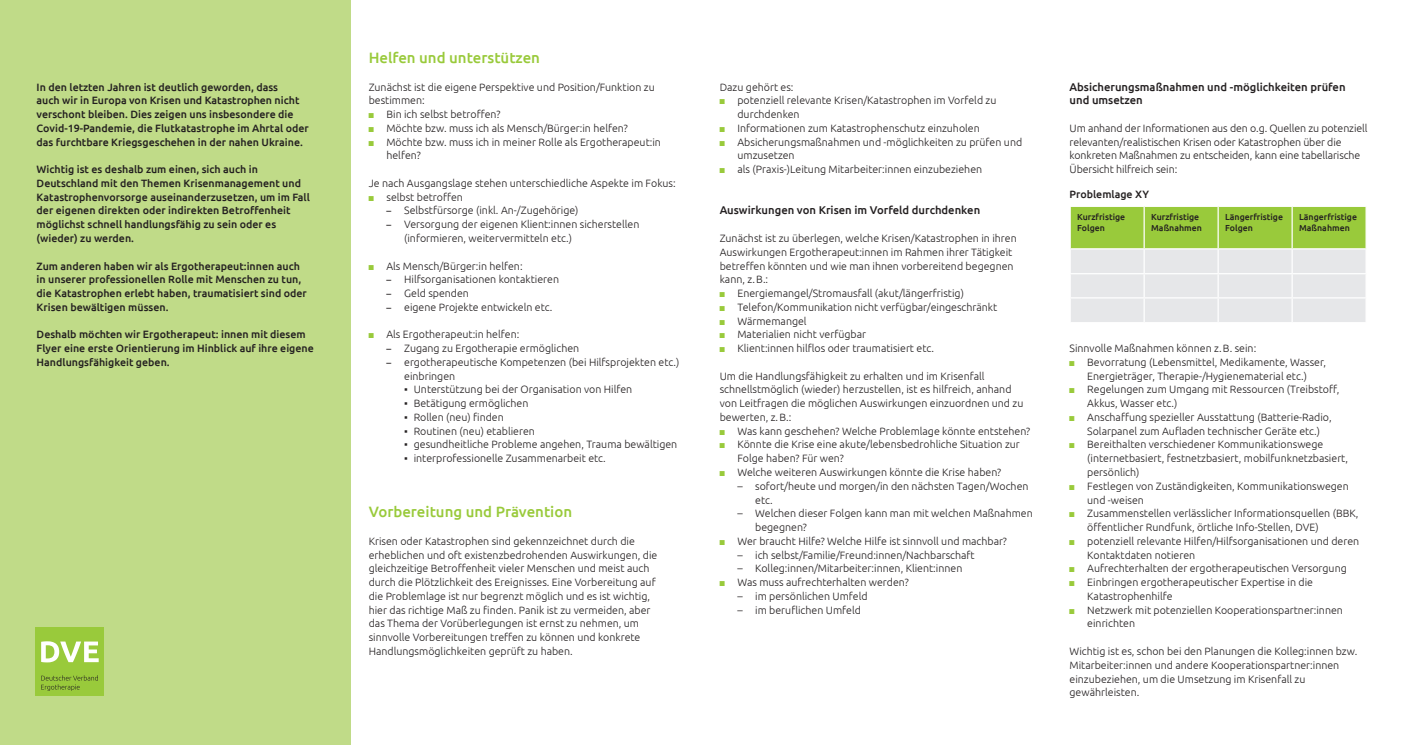
<style>
.page{position:relative;width:1404px;height:745px;background:#fff}
.page>*{position:absolute;margin:0;border:0;box-sizing:border-box;transform-origin:0 0}
.t1{font:500 15px "Ubuntu";color:#99ca3b}
.t2{font:500 11.25px/13.8px "Ubuntu";color:#231f20}
.t3{font:300 10.62px/13.8px "Ubuntu";color:#231f20}
.t4{font:500 10.62px/13.8px "Ubuntu";color:#231f20}
.t5{font:500 8.75px/11.2px "Ubuntu";color:#231f20}
.s1{font-family:"Arial Narrow";font-weight:400;color:#99ca3b}
.s2{font-family:"Arial Narrow";font-weight:400}
</style>
<div class="page">
<div style="left:0;top:0;width:350px;height:744px;background:#c0db88"></div>
<svg style="left:1070px;top:206px;width:296px;height:116px;background:#ccdead"></svg>
<div style="left:35px;top:627px;width:68px;height:69px;background:#99ca3b"></div>
<svg style="left:41px;top:641px;width:58px;height:21px"></svg>
<svg style="left:41px;top:675px;width:57px;height:15px"></svg>
<p class="t4" style="left:37px;top:79px;width:273px">In den letzten Jahren ist deutlich geworden, dass<br>auch wir in Europa von Krisen und Katastrophen nicht verschont bleiben. Dies zeigen uns insbesondere die Covid-19-Pandemie, die Flutkatastrophe im Ahrtal oder das furchtbare Kriegsgeschehen in der nahen Ukraine.</p>
<p class="t4" style="left:37px;top:162px;width:275px">Wichtig ist es deshalb zum einen, sich auch in Deutschland mit den Themen Krisenmanagement und Katastrophenvorsorge auseinanderzusetzen, um im Fall der eigenen direkten oder indirekten Betroffenheit möglichst schnell handlungsfähig zu sein oder es (wieder) zu werden.</p>
<p class="t4" style="left:37px;top:258px;width:272px">Zum anderen haben wir als Ergotherapeut:innen auch in unserer professionellen Rolle mit Menschen zu tun, die Katastrophen erlebt haben, traumatisiert sind oder Krisen bewältigen müssen.</p>
<p class="t4" style="left:37px;top:327px;width:279px">Deshalb möchten wir Ergotherapeut: innen mit diesem<br>Flyer eine erste Orientierung im Hinblick auf ihre eigene<br>Handlungsfähigkeit geben.</p>
<p class="t1" style="left:369px;top:48px;width:173px">Helfen und unterstützen</p>
<p class="t3" style="left:369px;top:80px;width:287px">Zunächst ist die eigene Perspektive und Position/Funktion zu bestimmen:</p>
<p class="t3" style="left:369px;top:107px;width:133px"><span class="s1">■</span> Bin ich selbst betroffen?</p>
<p class="t3" style="left:369px;top:121px;width:260px"><span class="s1">■</span> Möchte bzw. muss ich als Mensch/Bürger:in helfen?</p>
<p class="t3" style="left:386px;top:135px;width:276px;text-indent:-18px"><span class="s1">■</span> Möchte bzw. muss ich in meiner Rolle als Ergotherapeut:in helfen?</p>
<p class="t3" style="left:369px;top:176px;width:308px">Je nach Ausgangslage stehen unterschiedliche Aspekte im Fokus:</p>
<p class="t3" style="left:369px;top:190px;width:96px"><span class="s1">■</span> selbst betroffen</p>
<p class="t3" style="left:386px;top:203px;width:193px"><span class="s2">–</span> Selbstfürsorge (inkl. An-/Zugehörige)</p>
<p class="t3" style="left:404px;top:217px;width:237px;text-indent:-18px"><span class="s2">–</span> Versorgung der eigenen Klient:innen sicherstellen (informieren, weitervermitteln etc.)</p>
<p class="t3" style="left:369px;top:258px;width:155px"><span class="s1">■</span> Als Mensch/Bürger:in helfen:</p>
<p class="t3" style="left:386px;top:272px;width:174px"><span class="s2">–</span> Hilfsorganisationen kontaktieren</p>
<p class="t3" style="left:386px;top:286px;width:84px"><span class="s2">–</span> Geld spenden</p>
<p class="t3" style="left:386px;top:300px;width:167px"><span class="s2">–</span> eigene Projekte entwickeln etc.</p>
<p class="t3" style="left:369px;top:327px;width:152px"><span class="s1">■</span> Als Ergotherapeut:in helfen:</p>
<p class="t3" style="left:386px;top:341px;width:194px"><span class="s2">–</span> Zugang zu Ergotherapie ermöglichen</p>
<p class="t3" style="left:404px;top:355px;width:277px;text-indent:-18px"><span class="s2">–</span> ergotherapeutische Kompetenzen (bei Hilfsprojekten etc.) einbringen</p>
<p class="t3" style="left:404px;top:382px;width:230px"><span class="s2">▪</span> Unterstützung bei der Organisation von Hilfen</p>
<p class="t3" style="left:404px;top:396px;width:126px"><span class="s2">▪</span> Betätigung ermöglichen</p>
<p class="t3" style="left:404px;top:410px;width:101px"><span class="s2">▪</span> Rollen (neu) finden</p>
<p class="t3" style="left:404px;top:423px;width:132px"><span class="s2">▪</span> Routinen (neu) etablieren</p>
<p class="t3" style="left:404px;top:437px;width:275px"><span class="s2">▪</span> gesundheitliche Probleme angehen, Trauma bewältigen</p>
<p class="t3" style="left:404px;top:451px;width:203px"><span class="s2">▪</span> interprofessionelle Zusammenarbeit etc.</p>
<p class="t1" style="left:369px;top:502px;width:205px">Vorbereitung und Prävention</p>
<p class="t3" style="left:369px;top:533px;width:290px">Krisen oder Katastrophen sind gekennzeichnet durch die erheblichen und oft existenzbedrohenden Auswirkungen, die gleichzeitige Betroffenheit vieler Menschen und meist auch durch die Plötzlichkeit des Ereignisses. Eine Vorbereitung auf die Problemlage ist nur begrenzt möglich und es ist wichtig, hier das richtige Maß zu finden. Panik ist zu vermeiden, aber das Thema der Vorüberlegungen ist ernst zu nehmen, um sinnvolle Vorbereitungen treffen zu können und konkrete Handlungsmöglichkeiten geprüft zu haben.</p>
<p class="t3" style="left:719px;top:80px;width:75px">Dazu gehört es:</p>
<p class="t3" style="left:737px;top:93px;width:260px;text-indent:-18px"><span class="s1">■</span> potenziell relevante Krisen/Katastrophen im Vorfeld zu durchdenken</p>
<p class="t3" style="left:719px;top:121px;width:261px"><span class="s1">■</span> Informationen zum Katastrophenschutz einzuholen</p>
<p class="t3" style="left:737px;top:135px;width:286px;text-indent:-18px"><span class="s1">■</span> Absicherungsmaßnahmen und -möglichkeiten zu prüfen und umzusetzen</p>
<p class="t3" style="left:719px;top:162px;width:264px"><span class="s1">■</span> als (Praxis-)Leitung Mitarbeiter:innen einzubeziehen</p>
<p class="t2" style="left:719px;top:203px;width:262px">Auswirkungen von Krisen im Vorfeld durchdenken</p>
<p class="t3" style="left:719px;top:231px;width:298px">Zunächst ist zu überlegen, welche Krisen/Katastrophen in ihren Auswirkungen Ergotherapeut:innen im Rahmen ihrer Tätigkeit betreffen könnten und wie man ihnen vorbereitend begegnen kann, z.B.:</p>
<p class="t3" style="left:719px;top:286px;width:246px"><span class="s1">■</span> Energiemangel/Stromausfall (akut/längerfristig)</p>
<p class="t3" style="left:719px;top:300px;width:279px"><span class="s1">■</span> Telefon/Kommunikation nicht verfügbar/eingeschränkt</p>
<p class="t3" style="left:719px;top:313px;width:88px"><span class="s1">■</span> Wärmemangel</p>
<p class="t3" style="left:719px;top:327px;width:148px"><span class="s1">■</span> Materialien nicht verfügbar</p>
<p class="t3" style="left:719px;top:341px;width:216px"><span class="s1">■</span> Klient:innen hilflos oder traumatisiert etc.</p>
<p class="t3" style="left:719px;top:368px;width:305px">Um die Handlungsfähigkeit zu erhalten und im Krisenfall schnellstmöglich (wieder) herzustellen, ist es hilfreich, anhand von Leitfragen die möglichen Auswirkungen einzuordnen und zu bewerten, z.B.:</p>
<p class="t3" style="left:719px;top:423px;width:312px"><span class="s1">■</span> Was kann geschehen? Welche Problemlage könnte entstehen?</p>
<p class="t3" style="left:737px;top:437px;width:284px;text-indent:-18px"><span class="s1">■</span> Könnte die Krise eine akute/lebensbedrohliche Situation zur<br>Folge haben? Für wen?</p>
<p class="t3" style="left:719px;top:465px;width:283px"><span class="s1">■</span> Welche weiteren Auswirkungen könnte die Krise haben?</p>
<p class="t3" style="left:755px;top:478px;width:275px;text-indent:-18px">– sofort/heute und morgen/in den nächsten Tagen/Wochen etc.</p>
<p class="t3" style="left:755px;top:506px;width:279px;text-indent:-18px">– Welchen dieser Folgen kann man mit welchen Maßnahmen begegnen?</p>
<p class="t3" style="left:719px;top:533px;width:288px"><span class="s1">■</span> Wer braucht Hilfe? Welche Hilfe ist sinnvoll und machbar?</p>
<p class="t3" style="left:737px;top:547px;width:239px">– ich selbst/Familie/Freund:innen/Nachbarschaft</p>
<p class="t3" style="left:737px;top:561px;width:226px">– Kolleg:innen/Mitarbeiter:innen, Klient:innen</p>
<p class="t3" style="left:719px;top:575px;width:191px"><span class="s1">■</span> Was muss aufrechterhalten werden?</p>
<p class="t3" style="left:737px;top:588px;width:132px">– im persönlichen Umfeld</p>
<p class="t3" style="left:737px;top:602px;width:125px">– im beruflichen Umfeld</p>
<p class="t2" style="left:1069px;top:79px;width:277px">Absicherungsmaßnahmen und -möglichkeiten prüfen und umsetzen</p>
<p class="t3" style="left:1069px;top:121px;width:299px">Um anhand der Informationen aus den o.g. Quellen zu potenziell relevanten/realistischen Krisen oder Katastrophen über die konkreten Maßnahmen zu entscheiden, kann eine tabellarische Übersicht hilfreich sein:</p>
<p class="t4" style="left:1069px;top:187px;width:81px">Problemlage XY</p>
<p class="t5" style="left:1077px;top:211px;width:49px">Kurzfristige<br>Folgen</p>
<p class="t5" style="left:1151px;top:211px;width:49px">Kurzfristige</p>
<p class="t5" style="left:1151px;top:222px;width:52px">Maßnahmen</p>
<p class="t5" style="left:1225px;top:211px;width:59px">Längerfristige<br>Folgen</p>
<p class="t5" style="left:1298px;top:211px;width:59px">Längerfristige</p>
<p class="t5" style="left:1298px;top:222px;width:52px">Maßnahmen</p>
<p class="t3" style="left:1069px;top:341px;width:188px">Sinnvolle Maßnahmen können z.B. sein:</p>
<p class="t3" style="left:1069px;top:355px;width:258px;text-align:center"><span class="s1">■</span> Bevorratung (Lebensmittel, Medikamente, Wasser,<br>Energieträger, Therapie-/Hygienematerial etc.)</p>
<p class="t3" style="left:1087px;top:382px;width:253px;text-indent:-18px"><span class="s1">■</span> Regelungen zum Umgang mit Ressourcen (Treibstoff,<br>Akkus, Wasser etc.)</p>
<p class="t3" style="left:1069px;top:410px;width:263px;text-align:center"><span class="s1">■</span> Anschaffung spezieller Ausstattung (Batterie-Radio,<br>Solarpanel zum Aufladen technischer Geräte etc.)</p>
<p class="t3" style="left:1087px;top:437px;width:262px;text-indent:-18px"><span class="s1">■</span> Bereithalten verschiedener Kommunikationswege (internetbasiert, festnetzbasiert, mobilfunknetzbasiert, persönlich)</p>
<p class="t3" style="left:1087px;top:478px;width:263px;text-indent:-18px"><span class="s1">■</span> Festlegen von Zuständigkeiten, Kommunikationswegen und -weisen</p>
<p class="t3" style="left:1087px;top:506px;width:273px;text-indent:-18px"><span class="s1">■</span> Zusammenstellen verlässlicher Informationsquellen (BBK, öffentlicher Rundfunk, örtliche Info-Stellen, DVE)</p>
<p class="t3" style="left:1087px;top:533px;width:273px;text-indent:-18px"><span class="s1">■</span> potenziell relevante Hilfen/Hilfsorganisationen und deren<br>Kontaktdaten notieren</p>
<p class="t3" style="left:1069px;top:561px;width:279px"><span class="s1">■</span> Aufrechterhalten der ergotherapeutischen Versorgung</p>
<p class="t3" style="left:1087px;top:575px;width:227px;text-indent:-18px"><span class="s1">■</span> Einbringen ergotherapeutischer Expertise in die<br>Katastrophenhilfe</p>
<p class="t3" style="left:1087px;top:602px;width:257px;text-indent:-18px"><span class="s1">■</span> Netzwerk mit potenziellen Kooperationspartner:innen einrichten</p>
<p class="t3" style="left:1069px;top:643px;width:289px">Wichtig ist es, schon bei den Planungen die Kolleg:innen bzw.<br>Mitarbeiter:innen und andere Kooperationspartner:innen einzubeziehen, um die Umsetzung im Krisenfall zu gewährleisten.</p>
</div>
